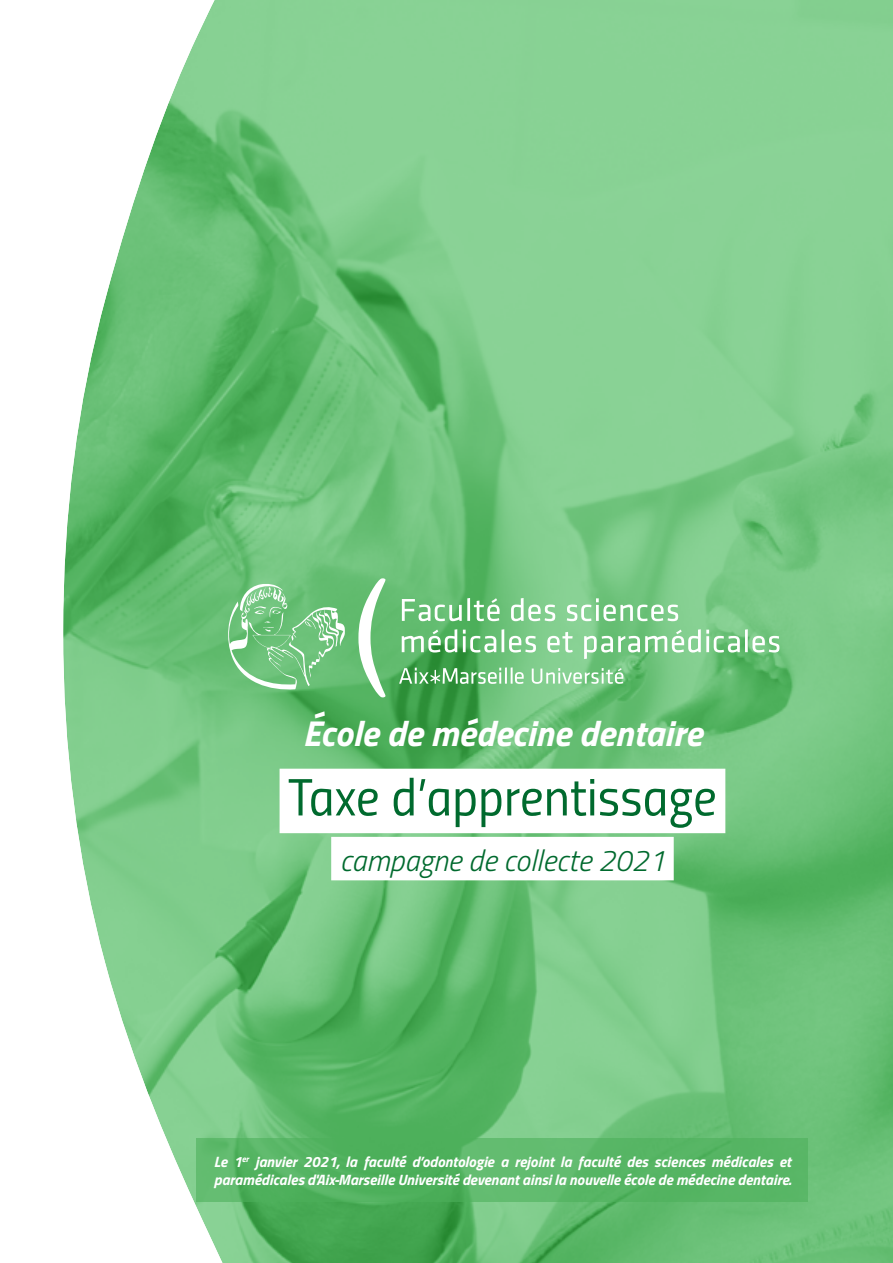
<style>
.page{position:relative;width:893px;height:1263px;background:#fff}
.page>*{position:absolute;margin:0;border:0;box-sizing:border-box;transform-origin:0 0}
.t1{font:52.5px "Titillium Regular Upright";color:#006a2e}
.TEXTE{font:italic 700 36px "Titillium";color:#fff}
.t2{font:italic 300 30px "Titillium";color:#006a2e}
.TEXTE-2{font:italic 700 15px/18px "Titillium";color:#fff}
</style>
<div class="page">
<img style="left:275px;top:0;width:618px;height:1263px">
<svg style="left:275px;top:583px;width:70px;height:108px;background:#7bc786"></svg>
<svg style="left:358px;top:578px;width:27px;height:119px"></svg>
<svg style="left:399px;top:667px;width:125px;height:17px"></svg>
<svg style="left:532px;top:668px;width:91px;height:16px"></svg>
<svg style="left:402px;top:599px;width:60px;height:22px"></svg>
<hr style="left:467px;top:598px;width:3px;height:23px;background:#fff">
<svg style="left:474px;top:598px;width:26px;height:23px"></svg>
<svg style="left:511px;top:598px;width:44px;height:23px"></svg>
<svg style="left:567px;top:598px;width:111px;height:23px"></svg>
<svg style="left:402px;top:629px;width:55px;height:23px"></svg>
<svg style="left:463px;top:630px;width:33px;height:22px"></svg>
<hr style="left:501px;top:629px;width:3px;height:23px;background:#fff">
<svg style="left:509px;top:636px;width:27px;height:16px"></svg>
<svg style="left:547px;top:632px;width:26px;height:20px"></svg>
<svg style="left:584px;top:629px;width:156px;height:30px"></svg>
<hr style="left:745px;top:629px;width:3px;height:23px;background:#fff">
<svg style="left:752px;top:636px;width:27px;height:16px"></svg>
<div style="left:197px;top:1138px;width:611px;height:64px;background:linear-gradient(to bottom,#58b665,#55b463)"></div>
<svg style="left:63px;top:0;width:212px;height:1263px"></svg>
<div style="left:331px;top:837px;width:343px;height:43px;background:#fff"></div>
<div style="left:280px;top:769px;width:445px;height:64px;background:#fff"></div>
<p class="TEXTE" style="left:303px;top:705px;width:401px">École de médecine dentaire</p>
<h1 class="t1" style="left:288px;top:758px;width:430px">Taxe d’apprentissage</h1>
<h3 class="t2" style="left:340px;top:839px;width:327px">campagne de collecte 2021</h3>
<p class="TEXTE-2" style="left:214px;top:1151px;width:579px">Le 1<sup>er</sup> janvier 2021, la faculté d’odontologie a rejoint la faculté des sciences médicales et paramédicales d'Aix-Marseille Université devenant ainsi la nouvelle école de médecine dentaire.</p>
</div>
